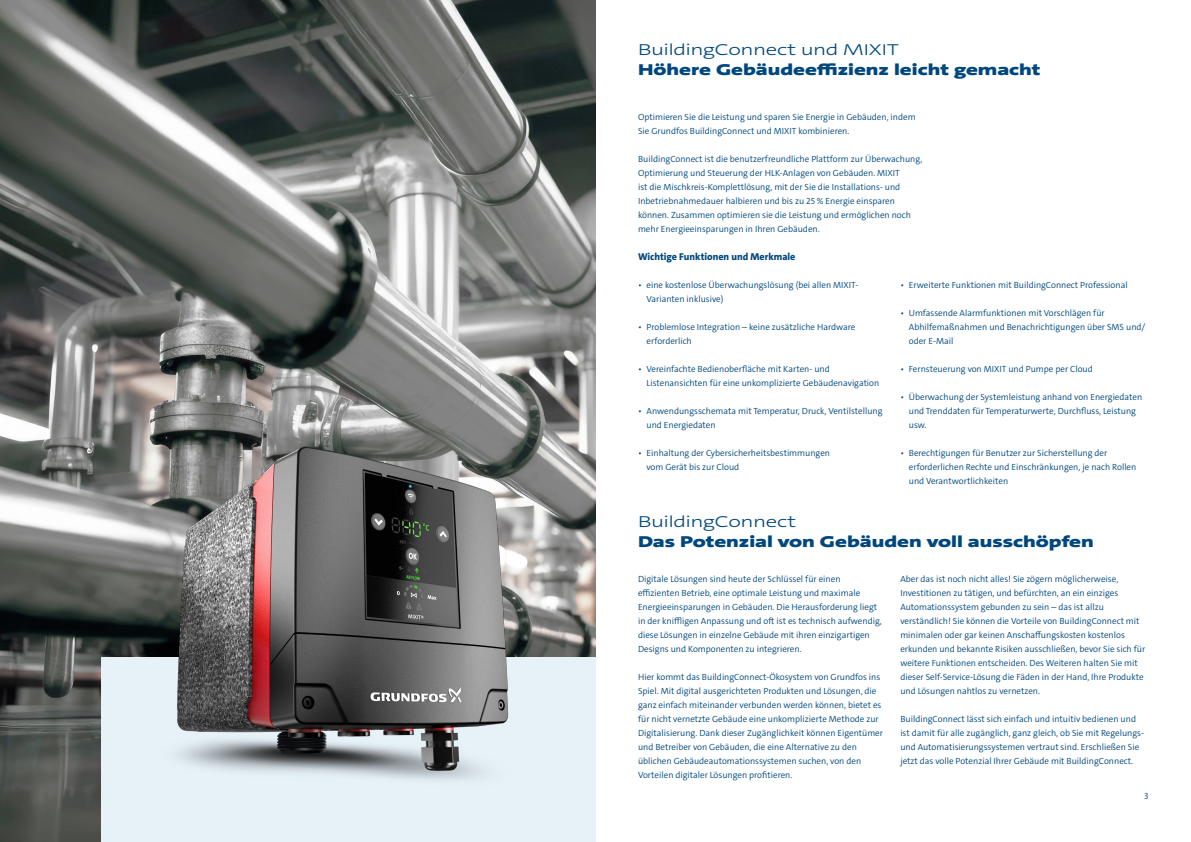
<style>
.page{position:relative;width:1191px;height:842px;background:#fff}
.page>*{position:absolute;margin:0;border:0;box-sizing:border-box;transform-origin:0 0}
.t1{font:900 16px "Grundfos The Sans Extd";color:#00477d}
.t2{font:300 16px "Grundfos The Sans Extd";color:#00477d}
.t3{font:800 10px "Grundfos The Sans";color:#00477d}
.t4{font:300 9px/14px "Grundfos The Sans";color:#00477d}
</style>
<div class="page">
<img style="left:0;top:0;width:595px;height:842px">
<div style="left:101px;top:658px;width:494px;height:184px;background:#e7f1f8"></div>
<img style="left:121px;top:415px;width:450px;height:365px">
<h1 class="t2" style="left:638px;top:39px;width:262px">BuildingConnect und MIXIT</h1>
<h1 class="t1" style="left:638px;top:59px;width:404px">Höhere Gebäudeeffizienz leicht gemacht</h1>
<p class="t4" style="left:638px;top:110px;width:279px">Optimieren Sie die Leistung und sparen Sie Energie in Gebäuden, indem<br>Sie Grundfos BuildingConnect und MIXIT kombinieren.</p>
<p class="t4" style="left:638px;top:152px;width:286px">BuildingConnect ist die benutzerfreundliche Plattform zur Überwachung, Optimierung und Steuerung der HLK-Anlagen von Gebäuden. MIXIT<br>ist die Mischkreis-Komplettlösung, mit der Sie die Installations- und Inbetriebnahmedauer halbieren und bis zu 25 % Energie einsparen können. Zusammen optimieren sie die Leistung und ermöglichen noch mehr Energieeinsparungen in Ihren Gebäuden.</p>
<p class="t3" style="left:638px;top:250px;width:159px">Wichtige Funktionen und Merkmale</p>
<p class="t4" style="left:646px;top:278px;width:213px;text-indent:-9px">• eine kostenlose Überwachungslösung (bei allen MIXIT-<br>Varianten inklusive)</p>
<p class="t4" style="left:646px;top:320px;width:210px;text-indent:-9px">• Problemlose Integration – keine zusätzliche Hardware erforderlich</p>
<p class="t4" style="left:646px;top:362px;width:234px;text-indent:-9px">• Vereinfachte Bedienoberfläche mit Karten- und<br>Listenansichten für eine unkomplizierte Gebäudenavigation</p>
<p class="t4" style="left:646px;top:404px;width:237px;text-indent:-9px">• Anwendungsschemata mit Temperatur, Druck, Ventilstellung und Energiedaten</p>
<p class="t4" style="left:646px;top:446px;width:185px;text-indent:-9px">• Einhaltung der Cybersicherheitsbestimmungen vom Gerät bis zur Cloud</p>
<p class="t4" style="left:900px;top:278px;width:229px">• Erweiterte Funktionen mit BuildingConnect Professional</p>
<p class="t4" style="left:909px;top:306px;width:238px;text-indent:-9px">• Umfassende Alarmfunktionen mit Vorschlägen für<br>Abhilfemaßnahmen und Benachrichtigungen über SMS und/ oder E-Mail</p>
<p class="t4" style="left:900px;top:362px;width:194px">• Fernsteuerung von MIXIT und Pumpe per Cloud</p>
<p class="t4" style="left:909px;top:390px;width:235px;text-indent:-9px">• Überwachung der Systemleistung anhand von Energiedaten und Trenddaten für Temperaturwerte, Durchfluss, Leistung usw.</p>
<p class="t4" style="left:909px;top:446px;width:229px;text-indent:-9px">• Berechtigungen für Benutzer zur Sicherstellung der erforderlichen Rechte und Einschränkungen, je nach Rollen und Verantwortlichkeiten</p>
<h1 class="t2" style="left:638px;top:511px;width:159px">BuildingConnect</h1>
<h1 class="t1" style="left:638px;top:531px;width:457px">Das Potenzial von Gebäuden voll ausschöpfen</h1>
<p class="t4" style="left:638px;top:572px;width:245px">Digitale Lösungen sind heute der Schlüssel für einen effizienten Betrieb, eine optimale Leistung und maximale Energieeinsparungen in Gebäuden. Die Herausforderung liegt in der kniffligen Anpassung und oft ist es technisch aufwendig, diese Lösungen in einzelne Gebäude mit ihren einzigartigen Designs und Komponenten zu integrieren.</p>
<p class="t4" style="left:638px;top:670px;width:246px">Hier kommt das BuildingConnect-Ökosystem von Grundfos ins Spiel. Mit digital ausgerichteten Produkten und Lösungen, die ganz einfach miteinander verbunden werden können, bietet es für nicht vernetzte Gebäude eine unkomplizierte Methode zur Digitalisierung. Dank dieser Zugänglichkeit können Eigentümer und Betreiber von Gebäuden, die eine Alternative zu den üblichen Gebäudeautomationssystemen suchen, von den Vorteilen digitaler Lösungen profitieren.</p>
<p class="t4" style="left:900px;top:572px;width:246px">Aber das ist noch nicht alles! Sie zögern möglicherweise, Investitionen zu tätigen, und befürchten, an ein einziges Automationssystem gebunden zu sein – das ist allzu verständlich! Sie können die Vorteile von BuildingConnect mit minimalen oder gar keinen Anschaffungskosten kostenlos erkunden und bekannte Risiken ausschließen, bevor Sie sich für weitere Funktionen entscheiden. Des Weiteren halten Sie mit dieser Self-Service-Lösung die Fäden in der Hand, Ihre Produkte und Lösungen nahtlos zu vernetzen.</p>
<p class="t4" style="left:900px;top:712px;width:245px">BuildingConnect lässt sich einfach und intuitiv bedienen und ist damit für alle zugänglich, ganz gleich, ob Sie mit Regelungs&shy;und Automatisierungssystemen vertraut sind. Erschließen Sie jetzt das volle Potenzial Ihrer Gebäude mit BuildingConnect.</p>
<p class="t4" style="left:1144px;top:789px;width:6px">3</p>
</div>
